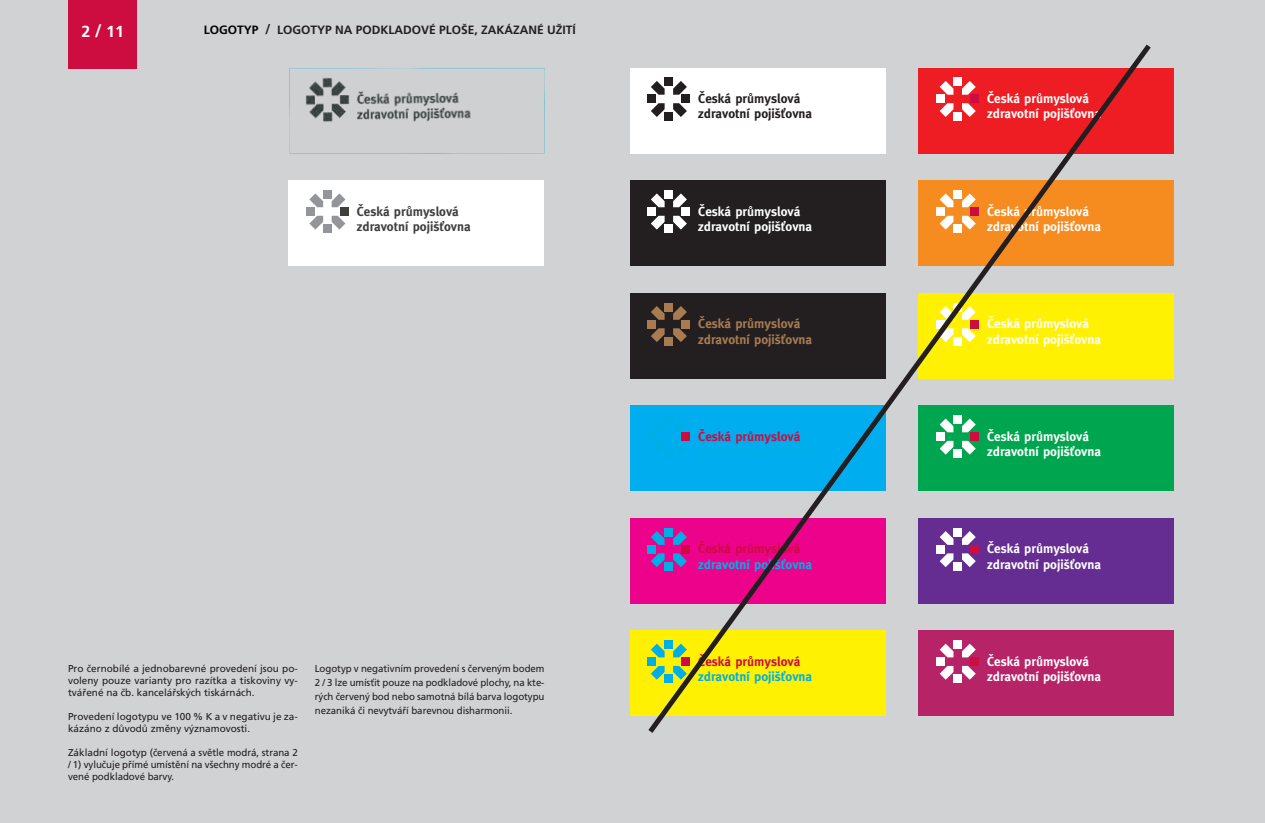
<style>
.page{position:relative;width:1265px;height:823px;background:#fff}
.page>*{position:absolute;margin:0;border:0;box-sizing:border-box;transform-origin:0 0}
.t1{font:700 16px "Frutiger CE";color:#fff}
.t2{font:700 13.1px/15.3px "Meta CE";color:#fff}
.t3{font:700 13.1px "Meta CE";color:#cd0d40}
.t4{font:700 13.1px "Meta CE";color:#00aee7}
.t5{font:700 13.1px/15.3px "Meta CE";color:#231f20}
.t6{font:700 13.1px/15.3px "Meta CE";color:#3f3f40}
.t7{font:700 13.1px/15.3px "Meta CE";color:#a97b50}
.t8{font:700 12px "Frutiger CE";color:#231f20}
.t9{font:10px/12px "Frutiger CE";color:#231f20;text-align:justify}
.s1{font-size:18px}
.s2{color:#000}
.s3{font-size:14px}
</style>
<div class="page">
<div style="left:0;top:0;width:1264px;height:822px;background:#d1d2d4"></div>
<img style="left:289px;top:68px;width:255px;height:85px">
<div style="left:630px;top:68px;width:255px;height:85px;background:#fff"></div>
<div style="left:647px;top:95px;width:9px;height:8px;background:#231f20"></div>
<div style="left:630px;top:180px;width:255px;height:85px;background:#231f20"></div>
<div style="left:647px;top:207px;width:9px;height:9px;background:#fff"></div>
<div style="left:288px;top:180px;width:255px;height:85px;background:#fff"></div>
<div style="left:306px;top:207px;width:8px;height:9px;background:#939598"></div>
<div style="left:323px;top:190px;width:8px;height:9px;background:#939598"></div>
<div style="left:323px;top:224px;width:8px;height:9px;background:#939598"></div>
<svg style="left:309px;top:193px;width:36px;height:36px"></svg>
<div style="left:340px;top:207px;width:8px;height:9px;background:#3f3f40"></div>
<div style="left:630px;top:293px;width:255px;height:85px;background:#231f20"></div>
<div style="left:630px;top:405px;width:255px;height:85px;background:#00aeef"></div>
<div style="left:647px;top:432px;width:9px;height:8px;background:#00aee7"></div>
<div style="left:630px;top:518px;width:255px;height:85px;background:#ed028c"></div>
<div style="left:647px;top:544px;width:9px;height:9px;background:#00aee7"></div>
<div style="left:630px;top:630px;width:255px;height:85px;background:#fff101"></div>
<div style="left:647px;top:657px;width:9px;height:8px;background:#00aee7"></div>
<div style="left:918px;top:68px;width:255px;height:85px;background:#ee1d23"></div>
<div style="left:918px;top:180px;width:255px;height:85px;background:#f68b1f"></div>
<div style="left:918px;top:293px;width:255px;height:85px;background:#fff101"></div>
<div style="left:918px;top:405px;width:255px;height:85px;background:#00a54f"></div>
<div style="left:918px;top:518px;width:255px;height:85px;background:#652d91"></div>
<div style="left:918px;top:630px;width:255px;height:85px;background:#b62467"></div>
<div style="left:647px;top:319px;width:9px;height:9px;background:#a97b50"></div>
<svg style="left:648px;top:45px;width:502px;height:687px"></svg>
<div style="left:68px;top:0;width:68px;height:68px;background:#cd0d40"></div>
<h1 class="t1" style="left:81px;top:25px;width:44px">2 <span class="s1">/</span> 11</h1>
<p class="t8" style="left:204px;top:25px;width:373px"><span class="s2">LOGOTYP</span> <span class="s3">/</span> LOGOTYP NA PODKLADOVÉ PLOŠE, ZAKÁZANÉ UŽITÍ</p>
<h2 class="t6" style="left:357px;top:203px;width:115px">âeská prÛmyslová zdravotní poji‰Èovna</h2>
<p class="t9" style="left:68px;top:662px;width:231px">Pro černobílé a jednobarevné provedení jsou po&shy;voleny pouze varianty pro razítka a tiskoviny vy&shy;tvářené na čb. kancelářských tiskárnách.</p>
<p class="t9" style="left:68px;top:710px;width:231px">Provedení logotypu ve 100 % K a v negativu je za&shy;kázáno z důvodů změny významovosti.</p>
<p class="t9" style="left:68px;top:746px;width:231px">Základní logotyp (červená a světle modrá, strana 2 / 1) vylučuje přímé umístění na všechny modré a čer&shy;vené podkladové barvy.</p>
<p class="t9" style="left:315px;top:661px;width:231px;line-height:14px">Logotyp v negativním provedení s červeným bodem 2 / 3 lze umísťit pouze na podkladové plochy, na kte&shy;rých červený bod nebo samotná bílá barva logotypu nezaniká či nevytváří barevnou disharmonii.</p>
<h2 class="t5" style="left:698px;top:91px;width:115px">âeská prÛmyslová zdravotní poji‰Èovna</h2>
<h2 class="t2" style="left:698px;top:203px;width:115px">âeská prÛmyslová zdravotní poji‰Èovna</h2>
<h2 class="t7" style="left:698px;top:316px;width:115px">âeská prÛmyslová zdravotní poji‰Èovna</h2>
<h2 class="t3" style="left:698px;top:428px;width:103px">âeská prÛmyslová</h2>
<h2 class="t3" style="left:698px;top:541px;width:103px">âeská prÛmyslová</h2>
<h2 class="t4" style="left:698px;top:556px;width:115px">zdravotní poji‰Èovna</h2>
<h2 class="t3" style="left:698px;top:653px;width:103px">âeská prÛmyslová</h2>
<h2 class="t4" style="left:698px;top:668px;width:115px">zdravotní poji‰Èovna</h2>
<h2 class="t2" style="left:987px;top:91px;width:115px">âeská prÛmyslová zdravotní poji‰Èovna</h2>
<h2 class="t2" style="left:987px;top:203px;width:115px">âeská prÛmyslová zdravotní poji‰Èovna</h2>
<h2 class="t2" style="left:987px;top:316px;width:115px">âeská prÛmyslová zdravotní poji‰Èovna</h2>
<h2 class="t2" style="left:987px;top:428px;width:115px">âeská prÛmyslová zdravotní poji‰Èovna</h2>
<h2 class="t2" style="left:987px;top:541px;width:115px">âeská prÛmyslová zdravotní poji‰Èovna</h2>
<h2 class="t2" style="left:987px;top:653px;width:115px">âeská prÛmyslová zdravotní poji‰Èovna</h2>
</div>
